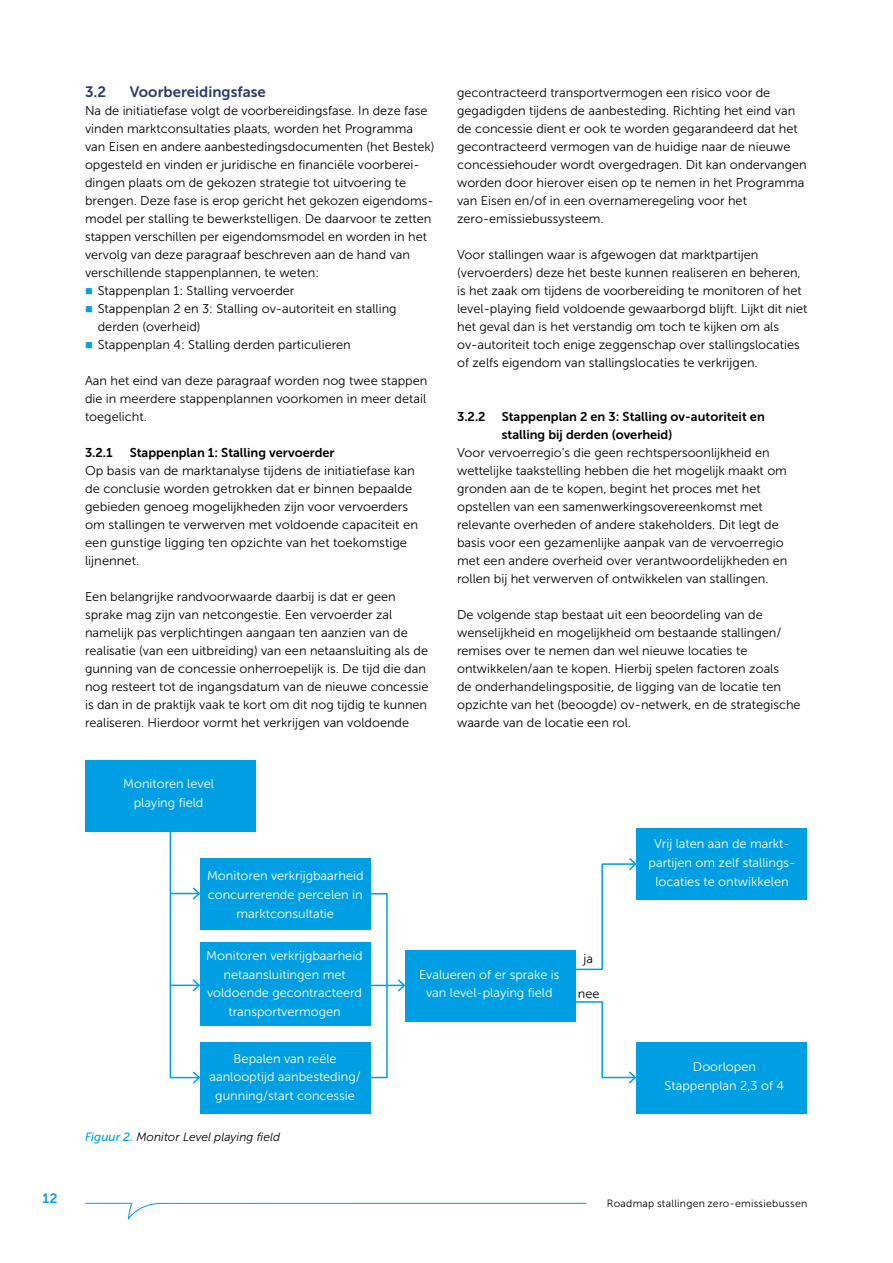
<style>
.page{position:relative;width:893px;height:1263px;background:#fff}
.page>*{position:absolute;margin:0;border:0;box-sizing:border-box;transform-origin:0 0}
._1_1_Kop__H2{font:15px "Museo Sans 700";color:#2b3c6d}
.t1{font:13.5px "Museo Sans 700";color:#009fe3}
.Broodtekst__P{font:12.75px/18px "Museo Sans 300";color:#000}
.t2{font:12.75px/18.6px "Museo Sans 300";color:#fff;text-align:center}
._1_1_1_Kop__H3{font:12.75px/18px "Museo Sans 700";color:#000}
.t3{font:italic 12px "Museo Sans 300";color:#000}
.t4{font:10.5px "Museo Sans 300";letter-spacing:.025em;color:#000}
.s1{font-family:"Museo Sans 500";color:#009fe3}
</style>
<div class="page">
<svg style="left:85px;top:1202px;width:501px;height:18px"></svg>
<svg style="left:355px;top:893px;width:33px;height:186px"></svg>
<div style="left:85px;top:760px;width:170px;height:71px;background:#009fe3"></div>
<div style="left:201px;top:858px;width:170px;height:71px;background:#009fe3"></div>
<div style="left:637px;top:828px;width:170px;height:71px;background:#009fe3"></div>
<div style="left:637px;top:1042px;width:170px;height:71px;background:#009fe3"></div>
<div style="left:201px;top:942px;width:170px;height:84px;background:#009fe3"></div>
<div style="left:406px;top:950px;width:170px;height:71px;background:#009fe3"></div>
<div style="left:201px;top:1042px;width:170px;height:71px;background:#009fe3"></div>
<hr style="left:357px;top:985px;width:47px;height:1px;background:#009fe3">
<svg style="left:398px;top:979px;width:7px;height:12px"></svg>
<svg style="left:576px;top:858px;width:61px;height:113px"></svg>
<svg style="left:574px;top:1001px;width:62px;height:83px"></svg>
<svg style="left:169px;top:831px;width:31px;height:253px"></svg>
<p class="t1" style="left:43px;top:1191px;width:17px">12</p>
<h2 class="_1_1_Kop__H2" style="left:85px;top:83px;width:23px">3.2</h2>
<h2 class="_1_1_Kop__H2" style="left:130px;top:83px;width:138px">Voorbereidingsfase</h2>
<p class="Broodtekst__P" style="left:85px;top:101px;width:351px">Na de initiatiefase volgt de voorbereidingsfase. In deze fase vinden marktconsultaties plaats, worden het Programma van Eisen en andere aanbestedingsdocumenten (het Bestek) opgesteld en vinden er juridische en financiële voorberei&shy;dingen plaats om de gekozen strategie tot uitvoering te brengen. Deze fase is erop gericht het gekozen eigendoms&shy;model per stalling te bewerkstelligen. De daarvoor te zetten stappen verschillen per eigendomsmodel en worden in het vervolg van deze paragraaf beschreven aan de hand van verschillende stappenplannen, te weten:</p>
<p class="Broodtekst__P" style="left:98px;top:281px;width:198px">Stappenplan 1: Stalling vervoerder</p>
<p class="Broodtekst__P" style="left:98px;top:299px;width:300px">Stappenplan 2 en 3: Stalling ov-autoriteit en stalling derden (overheid)</p>
<p class="Broodtekst__P" style="left:98px;top:335px;width:255px">Stappenplan 4: Stalling derden particulieren</p>
<p class="Broodtekst__P" style="left:85px;top:371px;width:344px;text-align:justify">Aan het eind van deze paragraaf worden nog twee stappen die in meerdere stappenplannen voorkomen in meer detail toegelicht.</p>
<h3 class="_1_1_1_Kop__H3" style="left:85px;top:443px;width:29px">3.2.1</h3>
<h3 class="_1_1_1_Kop__H3" style="left:130px;top:443px;width:206px">Stappenplan 1: Stalling vervoerder</h3>
<p class="Broodtekst__P" style="left:85px;top:461px;width:335px">Op basis van de marktanalyse tijdens de initiatiefase kan de conclusie worden getrokken dat er binnen bepaalde gebieden genoeg mogelijkheden zijn voor vervoerders om stallingen te verwerven met voldoende capaciteit en een gunstige ligging ten opzichte van het toekomstige lijnennet.</p>
<p class="Broodtekst__P" style="left:85px;top:587px;width:345px">Een belangrijke randvoorwaarde daarbij is dat er geen sprake mag zijn van netcongestie. Een vervoerder zal namelijk pas verplichtingen aangaan ten aanzien van de realisatie (van een uitbreiding) van een netaansluiting als de gunning van de concessie onherroepelijk is. De tijd die dan nog resteert tot de ingangsdatum van de nieuwe concessie is dan in de praktijk vaak te kort om dit nog tijdig te kunnen realiseren. Hierdoor vormt het verkrijgen van voldoende</p>
<p class="t2" style="left:123px;top:775px;width:92px">Monitoren level playing field</p>
<p class="Broodtekst__P" style="left:457px;top:83px;width:351px">gecontracteerd transportvermogen een risico voor de gegadigden tijdens de aanbesteding. Richting het eind van de concessie dient er ook te worden gegarandeerd dat het gecontracteerd vermogen van de huidige naar de nieuwe concessiehouder wordt overgedragen. Dit kan ondervangen worden door hierover eisen op te nemen in het Programma van Eisen en/of in een overnameregeling voor het zero-emissiebussysteem.</p>
<p class="Broodtekst__P" style="left:457px;top:245px;width:352px">Voor stallingen waar is afgewogen dat marktpartijen (vervoerders) deze het beste kunnen realiseren en beheren, is het zaak om tijdens de voorbereiding te monitoren of het level-playing field voldoende gewaarborgd blijft. Lijkt dit niet het geval dan is het verstandig om toch te kijken om als ov-autoriteit toch enige zeggenschap over stallingslocaties of zelfs eigendom van stallingslocaties te verkrijgen.</p>
<h3 class="_1_1_1_Kop__H3" style="left:457px;top:407px;width:30px">3.2.2</h3>
<h3 class="_1_1_1_Kop__H3" style="left:502px;top:407px;width:265px">Stappenplan 2 en 3: Stalling ov-autoriteit en stalling bij derden (overheid)</h3>
<p class="Broodtekst__P" style="left:457px;top:443px;width:332px">Voor vervoerregio’s die geen rechtspersoonlijkheid en wettelijke taakstelling hebben die het mogelijk maakt om gronden aan de te kopen, begint het proces met het opstellen van een samenwerkingsovereenkomst met relevante overheden of andere stakeholders. Dit legt de basis voor een gezamenlijke aanpak van de vervoerregio met een andere overheid over verantwoordelijkheden en rollen bij het verwerven of ontwikkelen van stallingen.</p>
<p class="Broodtekst__P" style="left:457px;top:605px;width:345px">De volgende stap bestaat uit een beoordeling van de wenselijkheid en mogelijkheid om bestaande stallingen/ remises over te nemen dan wel nieuwe locaties te ontwikkelen/aan te kopen. Hierbij spelen factoren zoals<br>de onderhandelingspositie, de ligging van de locatie ten opzichte van het (beoogde) ov-netwerk, en de strategische waarde van de locatie een rol.</p>
<p class="t2" style="left:207px;top:867px;width:158px">Monitoren verkrijgbaarheid concurrerende percelen in marktconsultatie</p>
<p class="t2" style="left:206px;top:946px;width:158px">Monitoren verkrijgbaarheid netaansluitingen met voldoende gecontracteerd transportvermogen</p>
<p class="t2" style="left:209px;top:1049px;width:153px">Bepalen van reële aanlooptijd aanbesteding/ gunning/start concessie</p>
<p class="t3" style="left:85px;top:1130px;width:197px"><span class="s1">Figuur 2.</span> Monitor Level playing field</p>
<p class="t2" style="left:419px;top:965px;width:142px">Evalueren of er sprake is van level-playing field</p>
<p class="Broodtekst__P" style="left:584px;top:950px;width:11px">ja</p>
<p class="Broodtekst__P" style="left:578px;top:984px;width:23px">nee</p>
<p class="t2" style="left:649px;top:835px;width:148px">Vrij laten aan de markt&shy;partijen om zelf stallings&shy;locaties te ontwikkelen</p>
<p class="t2" style="left:665px;top:1057px;width:121px">Doorlopen<br>Stappenplan 2,3 of 4</p>
<p class="t4" style="left:607px;top:1197px;width:202px">Roadmap stallingen zero-emissiebussen</p>
</div>
